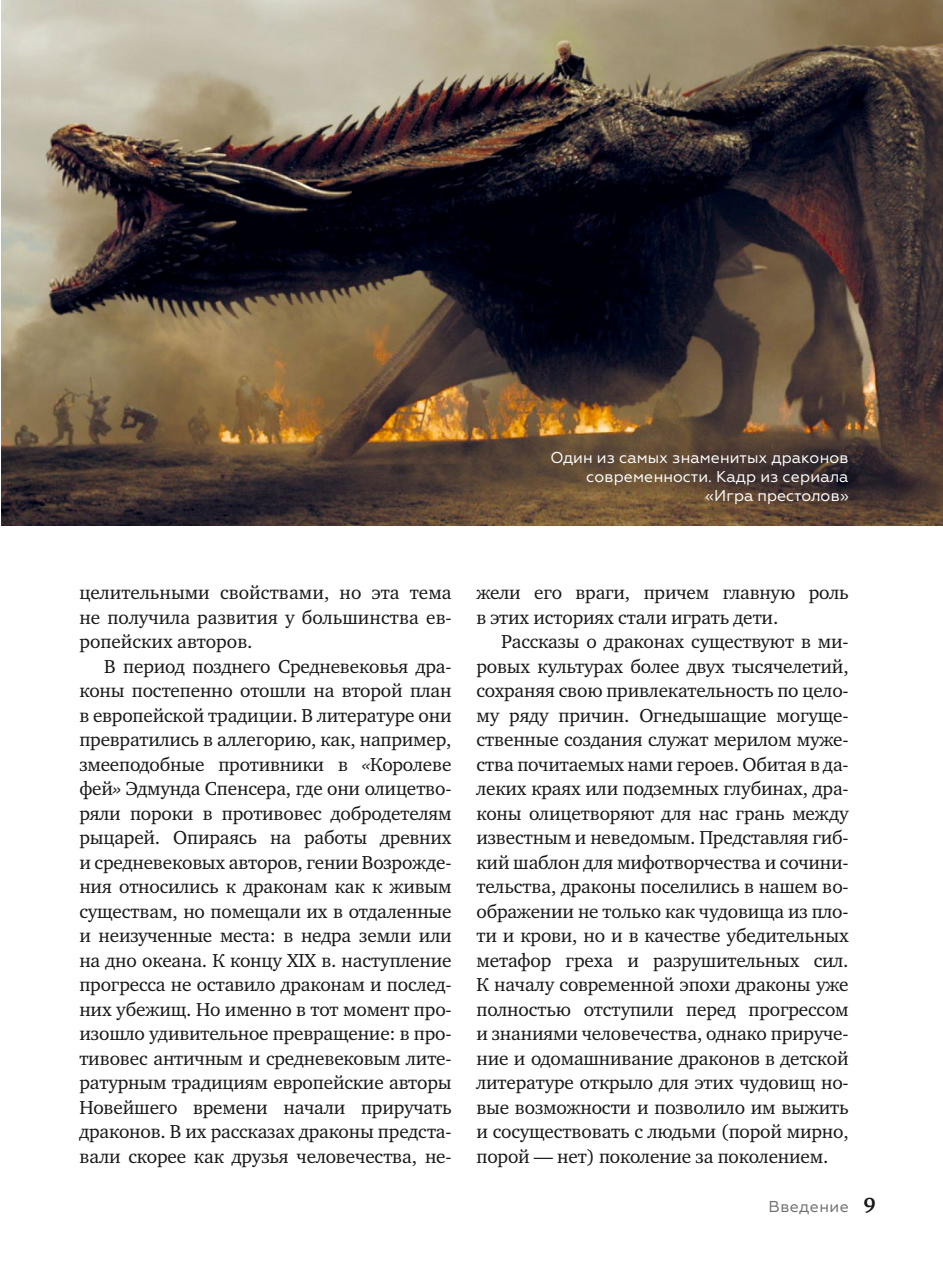
<style>
.page{position:relative;width:943px;height:1265px;background:#fff}
.page>*{position:absolute;margin:0;border:0;box-sizing:border-box;transform-origin:0 0}
.t1{font:19.25px/24.5px "Charter ITC";letter-spacing:-.01em;color:#181716;text-align:justify}
.t2{font:15.75px/19.2px "Geometria";color:#fff;text-align:right}
.t3{font:15.75px "Geometria";letter-spacing:.02em;color:#6e6e6e}
.s1{font-style:italic}
.s2{font-family:"Charter ITC";font-weight:700;font-size:21px;color:#181716}
</style>
<div class="page">
<img style="left:1px;top:0;width:942px;height:526px">
<p class="t2" style="left:550px;top:448px;width:300px">Один из самых знаменитых драконов современности. Кадр из сериала «Игра престолов»</p>
<p class="t1" style="left:79px;top:580px;width:374px">целительными свойствами, но эта тема не получила развития у большинства ев&shy;ропейских авторов.</p>
<p class="t1" style="left:79px;top:654px;width:374px;text-indent:25px">В период позднего Средневековья дра&shy;коны постепенно отошли на второй план в европейской традиции. В литературе они превратились в аллегорию, как, например, змееподобные противники в <span class="s1">«</span>Королеве фей<span class="s1">»</span> Эдмунда Спенсера, где они олицетво&shy;ряли пороки в противовес добродетелям рыцарей. Опираясь на работы древних и средневековых авторов, гении Возрожде&shy;ния относились к драконам как к живым существам, но помещали их в отдаленные и неизученные места: в недра земли или на дно океана. К концу XIX в. наступление прогресса не оставило драконам и послед&shy;них убежищ. Но именно в тот момент про&shy;изошло удивительное превращение: в про&shy;тивовес античным и средневековым лите&shy;ратурным традициям европейские авторы Новейшего времени начали приручать драконов. В их рассказах драконы предста&shy;вали скорее как друзья человечества, не-</p>
<p class="t1" style="left:476px;top:580px;width:374px">жели его враги, причем главную роль в этих историях стали играть дети.</p>
<p class="t1" style="left:476px;top:629px;width:374px;text-indent:25px">Рассказы о драконах существуют в ми&shy;ровых культурах более двух тысячелетий, сохраняя свою привлекательность по цело&shy;му ряду причин. Огнедышащие могуще&shy;ственные создания служат мерилом муже&shy;ства почитаемых нами героев. Обитая в да&shy;леких краях или подземных глубинах, дра&shy;коны олицетворяют для нас грань между известным и неведомым. Представляя гиб&shy;кий шаблон для мифотворчества и сочини&shy;тельства, драконы поселились в нашем во&shy;ображении не только как чудовища из пло&shy;ти и крови, но и в качестве убедительных метафор греха и разрушительных сил.<br>К началу современной эпохи драконы уже полностью отступили перед прогрессом и знаниями человечества, однако прируче&shy;ние и одомашнивание драконов в детской литературе открыло для этих чудовищ но&shy;вые возможности и позволило им выжить и сосуществовать с людьми (порой мирно, порой — нет) поколение за поколением.</p>
<p class="t3" style="left:768px;top:1197px;width:109px">Введение <span class="s2">9</span></p>
</div>
